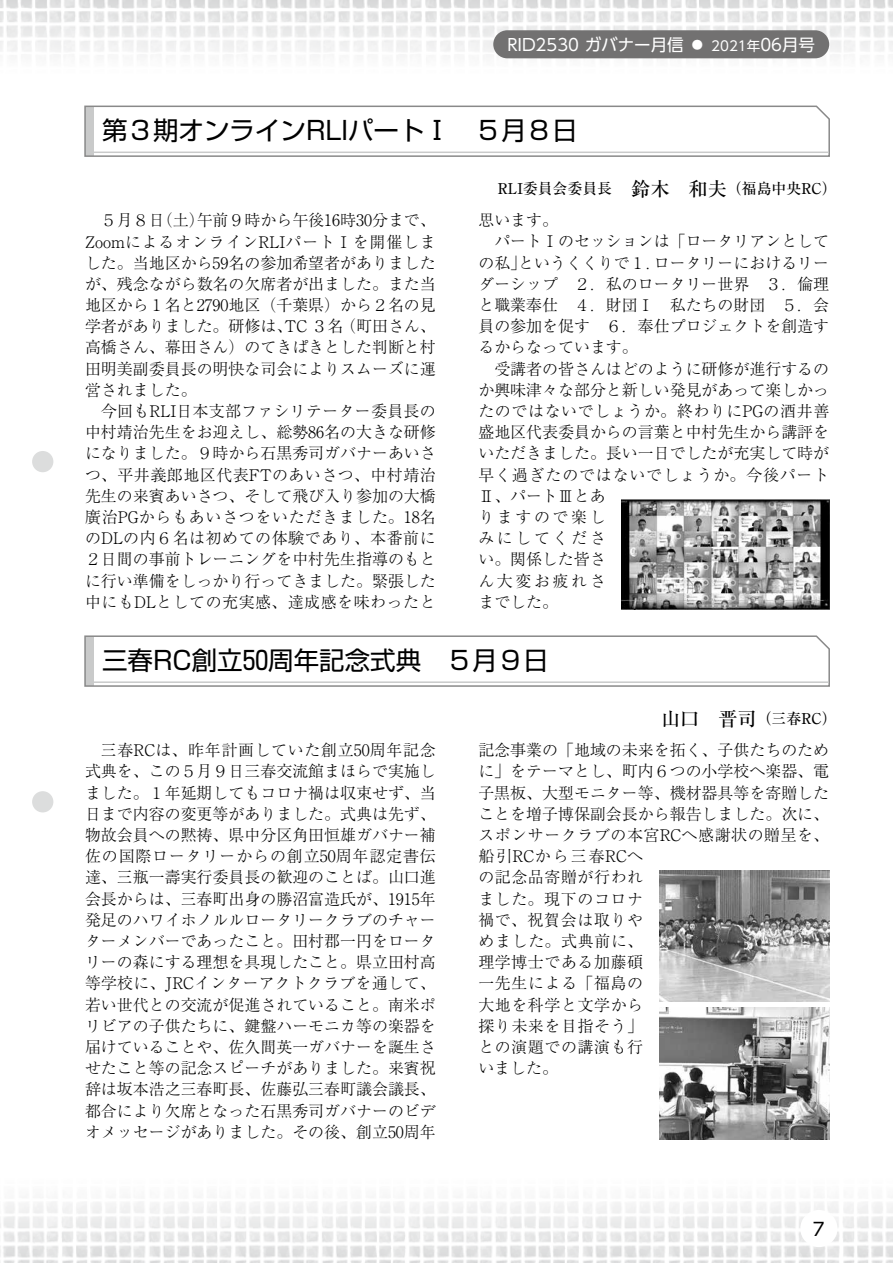
<style>
.page{position:relative;width:893px;height:1263px;background:#fff}
.page>*{position:absolute;margin:0;border:0;box-sizing:border-box;transform-origin:0 0}
.t1{font:25.5px "Shin Go Pr 5";color:#000}
.t2{font:18px "UD Shin Go Pro";color:#000}
.t3{font:16.5px "UD Shin Go Pro";color:#fff}
.t4{font:300 15.9px/21.1px "Ryumin Pr 5";color:#000;text-align:justify}
.t5{font:300 15.9px/21.1px "Ryumin Pr 5";letter-spacing:.035em;color:#000}
.t6{font:300 15.9px "Ryumin Pr 5";letter-spacing:.04em;color:#000}
.t7{font:300 15.9px "Ryumin Pr 5";letter-spacing:.055em;color:#000}
.t8{font:300 15.9px "Ryumin Pr 5";letter-spacing:.165em;color:#000}
.t9{font:500 14.85px "Ryumin Pr 5";color:#000}
.s1{font-size:13.5px}
.s2{font-size:19.2px}
</style>
<div class="page">
<img style="left:0;top:0;width:893px;height:59px">
<img style="left:0;top:1202px;width:893px;height:61px">
<div style="left:800px;top:1210px;width:37px;height:37px;background:#fff;border-radius:50%"></div>
<div style="left:493px;top:30px;width:336px;height:28px;background:#727171;border-radius:14px"></div>
<svg style="left:84px;top:105px;width:746px;height:52px"></svg>
<hr style="left:94px;top:152px;width:734px;height:1px;background:#c9caca">
<svg style="left:84px;top:635px;width:746px;height:52px"></svg>
<hr style="left:94px;top:681px;width:734px;height:2px;background:#c9caca">
<img style="left:659px;top:870px;width:170px;height:132px">
<img style="left:659px;top:1008px;width:170px;height:132px">
<img style="left:622px;top:499px;width:207px;height:111px">
<div style="left:32px;top:451px;width:21px;height:21px;background:#dcdddd;border-radius:50%"></div>
<div style="left:32px;top:791px;width:21px;height:21px;background:#dcdddd;border-radius:50%"></div>
<p class="t3" style="left:507px;top:31px;width:309px">RID2530 ガバナー月信 ◦ <span class="s1">2021年</span>06月号</p>
<h1 class="t1" style="left:102px;top:110px;width:477px">第3期オンラインRLIパートⅠ　5 月8日</h1>
<p class="t9" style="left:498px;top:177px;width:340px">RLI委員会委員長 <span class="s2">鈴木 和夫</span> （福島中央RC）</p>
<p class="t4" style="left:85px;top:209px;width:352px;text-indent:16px">5 月8日（土）午前9時から午後16時30分まで、ZoomによるオンラインRLIパートⅠを開催しました。当地区から59名の参加希望者がありましたが、残念ながら数名の欠席者が出ました。また当地区から1 名と2790地区（千葉県）から2 名の見学者がありました。研修は、TC 3 名（町田さん、高橋さん、幕田さん）のてきぱきとした判断と村田明美副委員長の明快な司会によりスムーズに運営されました。</p>
<p class="t4" style="left:85px;top:399px;width:352px;text-indent:16px">今回もRLI日本支部ファシリテーター委員長の中村靖治先生をお迎えし、総勢86名の大きな研修になりました。9時から石黒秀司ガバナーあいさつ、平井義郎地区代表FTのあいさつ、中村靖治先生の来賓あいさつ、そして飛び入り参加の大橋廣治PGからもあいさつをいただきました。18名のDLの内6 名は初めての体験であり、本番前に2 日間の事前トレーニングを中村先生指導のもとに行い準備をしっかり行ってきました。緊張した中にもDLとしての充実感、達成感を味わったと</p>
<p class="t4" style="left:478px;top:209px;width:81px">思います。</p>
<p class="t4" style="left:494px;top:230px;width:336px">パートⅠのセッションは「ロータリアンとして</p>
<p class="t4" style="left:478px;top:251px;width:352px">の私」というくくりで１．ロータリーにおけるリー</p>
<p class="t4" style="left:478px;top:272px;width:352px">ダーシップ　２．私のロータリー世界　３．倫理</p>
<p class="t4" style="left:478px;top:293px;width:352px">と職業奉仕　４．財団Ⅰ　私たちの財団　５．会</p>
<p class="t4" style="left:478px;top:314px;width:352px">員の参加を促す　６．奉仕プロジェクトを創造す</p>
<p class="t4" style="left:478px;top:336px;width:161px">るからなっています。</p>
<p class="t4" style="left:494px;top:357px;width:336px">受講者の皆さんはどのように研修が進行するの</p>
<p class="t4" style="left:478px;top:378px;width:352px">か興味津々な部分と新しい発見があって楽しかっ</p>
<p class="t6" style="left:478px;top:399px;width:352px">たのではないでしょうか。終わりにPGの酒井善</p>
<p class="t4" style="left:478px;top:420px;width:352px">盛地区代表委員からの言葉と中村先生から講評を</p>
<p class="t4" style="left:478px;top:442px;width:352px">いただきました。長い一日でしたが充実して時が</p>
<p class="t7" style="left:478px;top:462px;width:352px">早く過ぎたのではないでしょうか。今後パート</p>
<p class="t4" style="left:478px;top:484px;width:129px">Ⅱ、パートⅢとあ</p>
<p class="t8" style="left:478px;top:504px;width:129px">りますので楽し</p>
<p class="t8" style="left:478px;top:526px;width:129px">みにしてくださ</p>
<p class="t4" style="left:478px;top:548px;width:129px">い。関係した皆さ</p>
<p class="t8" style="left:478px;top:568px;width:129px">ん大変お疲れさ</p>
<p class="t4" style="left:478px;top:590px;width:81px">までした。</p>
<h1 class="t1" style="left:102px;top:640px;width:448px">三春RC創立50周年記念式典　5 月9日</h1>
<p class="t9" style="left:661px;top:707px;width:177px"><span class="s2">山口 晋司</span> （三春RC）</p>
<p class="t4" style="left:85px;top:738px;width:352px;text-indent:16px">三春RCは、昨年計画していた創立５０周年記念式典を、この５月９日三春交流館まほらで実施しました。１年延期してもコロナ禍は収束せず、当日まで内容の変更等がありました。式典は先ず、物故会員への黙祷、県中分区角田恒雄ガバナー補佐の国際ロータリーからの創立５０周年認定書伝達、三瓶一壽実行委員長の歓迎のことば。山口進会長からは、三春町出身の勝沼富造氏が、１９１５</p>
<p class="t5" style="left:478px;top:738px;width:352px">記念事業の「地域の未来を拓く、子供たちのために」をテーマとし、町内６つの小学校へ楽器、電子黒板、大型モニター等、機材器具等を寄贈したことを増子博保副会長から報告しました。次に、スポンサークラブの本宮RCへ感謝状の贈呈を、船引RCから三春RCへ<br>の記念品寄贈が行われ<br>ました。現下のコロナ<br>禍で、祝賀会は取りや<br>めました。式典前に、<br>理学博士である加藤碩<br>一先生による「福島の<br>大地を科学と文学から<br>探り未来を目指そう」<br>との演題での講演も行<br>いました。</p>
<p class="t4" style="left:85px;top:887px;width:352px;text-indent:335px">年発足のハワイホノルルロータリークラブのチャーターメンバーであったこと。田村郡一円をロータリーの森にする理想を具現したこと。県立田村高等学校に、JRCインターアクトクラブを通して、若い世代との交流が促進されていること。南米ポリビアの子供たちに、鍵盤ハーモニカ等の楽器を届けていることや、佐久間英一ガバナーを誕生させたこと等の記念スピーチがありました。来賓祝辞は坂本浩之三春町長、佐藤弘三春町議会議長、都合により欠席となった石黒秀司ガバナーのビデオメッセージがありました。その後、創立５０周年</p>
<p class="t2" style="left:813px;top:1214px;width:13px">7</p>
</div>
